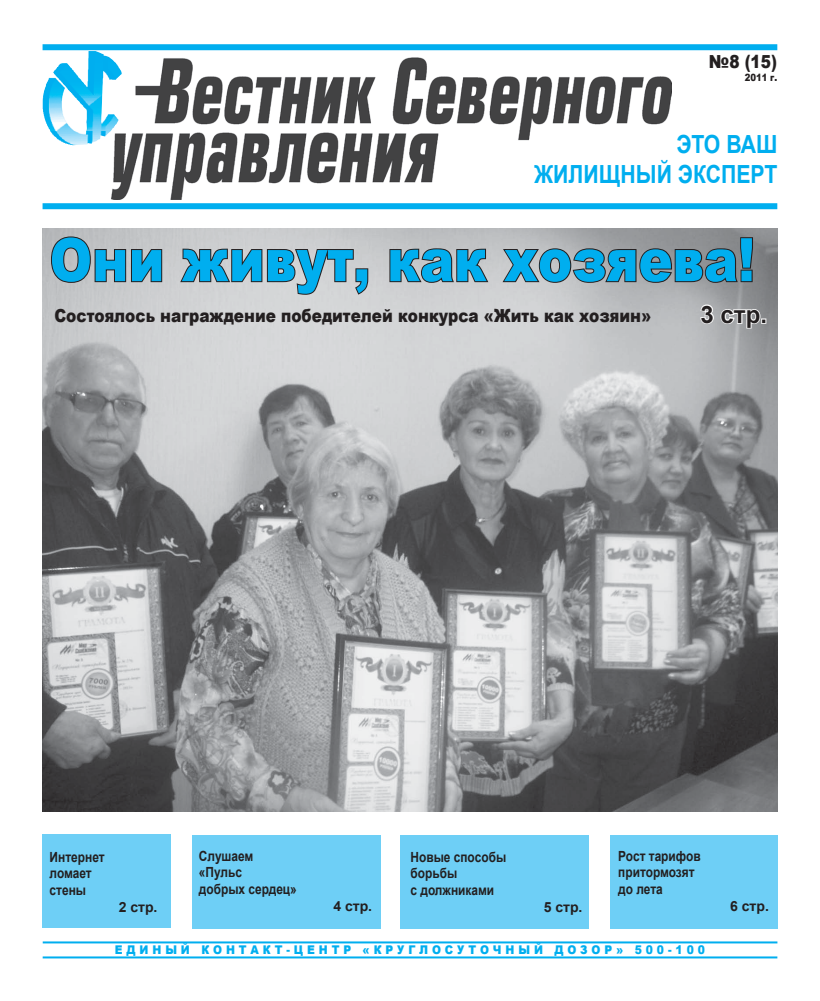
<style>
.page{position:relative;width:820px;height:1001px;background:#fff}
.page>*{position:absolute;margin:0;border:0;box-sizing:border-box;transform-origin:0 0}
.t1{font:900 60px "Arial";color:#00aeef;scale:.85 1}
.t2{font:700 25px/30px "Arial";color:#00aeef;text-align:right;scale:.85 1}
.t3{font:700 24px "Arial";color:#231f20}
.t4{font:900 18px "Arial";color:#231f20;scale:.85 1}
.t5{font:700 14px/16.8px "Arial";color:#231f20;scale:.85 1}
.t6{font:700 14px "Arial";color:#231f20}
.t7{font:900 12px "Arial";letter-spacing:.36em;color:#00aeef;scale:.9 1}
.t8{font:900 10px "Arial";color:#231f20;scale:.85 1}
</style>
<div class="page">
<div style="left:609px;top:834px;width:168px;height:94px;background:#6ecff6"></div>
<div style="left:400px;top:834px;width:188px;height:94px;background:#6ecff6"></div>
<div style="left:192px;top:834px;width:188px;height:94px;background:#6ecff6"></div>
<div style="left:43px;top:834px;width:128px;height:94px;background:#6ecff6"></div>
<img style="left:111px;top:57px;width:559px;height:142px">
<hr style="left:43px;top:941px;width:734px;height:2px;background:#00aeef">
<hr style="left:43px;top:956px;width:734px;height:2px;background:#00aeef">
<div style="left:43px;top:203px;width:734px;height:6px;background:#00aeef"></div>
<div style="left:43px;top:44px;width:734px;height:6px;background:#00aeef"></div>
<img style="left:43px;top:51px;width:76px;height:94px">
<img style="left:43px;top:228px;width:734px;height:583px">
<svg style="left:50px;top:235px;width:113px;height:49px;background:#a3a3a5"></svg>
<svg style="left:178px;top:247px;width:191px;height:49px;background:#aeaeaf"></svg>
<svg style="left:388px;top:247px;width:102px;height:37px;background:#9a9b9c"></svg>
<svg style="left:500px;top:236px;width:253px;height:48px;background:#8b8c8e"></svg>
<svg style="left:699px;top:303px;width:67px;height:26px"></svg>
<p class="t4" style="left:708px;top:49px;width:82px">№8 (15)</p>
<p class="t8" style="left:744px;top:71px;width:40px">2011 г.</p>
<h2 class="t2" style="left:534px;top:130px;width:288px">это ваш жилищный эксперт</h2>
<h1 class="t1" style="left:50px;top:216px;width:831px">Они живут, как хозяева!</h1>
<p class="t4" style="left:54px;top:302px;width:703px">Состоялось награждение победителей конкурса «Жить как хозяин»</p>
<h3 class="t3" style="left:700px;top:298px;width:68px">3 стр.</h3>
<p class="t5" style="left:50px;top:848px;width:66px">Интернет ломает стены</p>
<p class="t6" style="left:119px;top:898px;width:40px">2 стр.</p>
<p class="t5" style="left:199px;top:847px;width:117px">Слушаем «Пульс<br>добрых сердец»</p>
<p class="t6" style="left:333px;top:896px;width:40px">4 стр.</p>
<p class="t5" style="left:410px;top:848px;width:114px">Новые способы борьбы<br>с должниками</p>
<p class="t6" style="left:543px;top:898px;width:40px">5 стр.</p>
<p class="t5" style="left:618px;top:847px;width:98px">Рост тарифов притормозят до лета</p>
<p class="t7" style="left:115px;top:941px;width:656px">единый контакт-центр «круглосуточный дозор» 500-100</p>
<p class="t6" style="left:729px;top:896px;width:40px">6 стр.</p>
</div>
